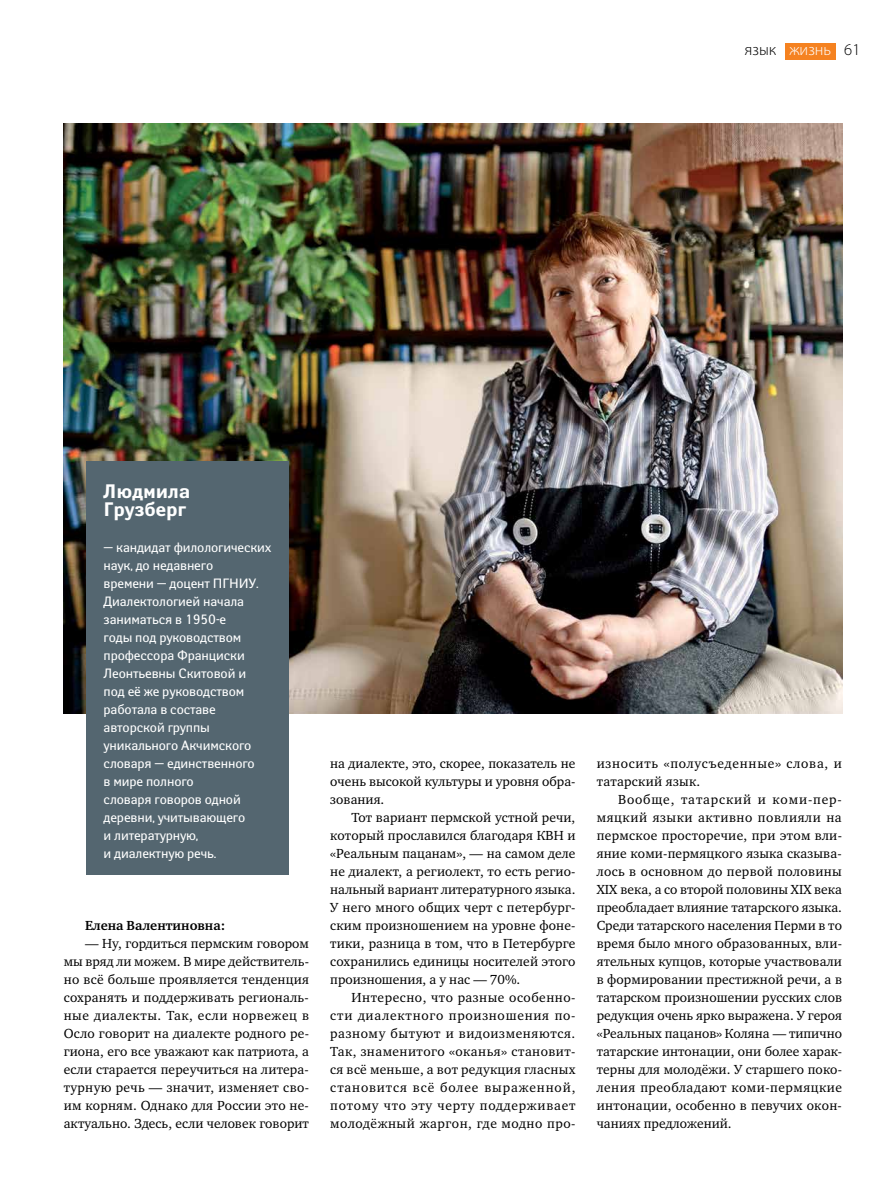
<style>
.page{position:relative;width:893px;height:1191px;background:#fff}
.page>*{position:absolute;margin:0;border:0;box-sizing:border-box;transform-origin:0 0}
.t1{font:700 19.5px/18px "Yanus";letter-spacing:-.01em;color:#fff}
.t2{font:300 16.5px "Myriad Pro";color:#000}
.t3{font:13.5px/18px "Charter ITC";letter-spacing:.015em;color:#000;text-align:justify}
.t4{font:13.5px/18px "Yanus";letter-spacing:-.01em;color:#fff}
.t5{font:13.5px/18px "Charter ITC";letter-spacing:.055em;color:#000}
.t6{font:700 13.5px "Charter ITC";color:#000}
.s1{color:#fff}
</style>
<div class="page">
<div style="left:785px;top:43px;width:50px;height:16px;background:#f58220"></div>
<img style="left:64px;top:123px;width:779px;height:591px">
<div style="left:87px;top:462px;width:202px;height:413px;background:#546670"></div>
<p class="t2" style="left:745px;top:40px;width:117px">язык <span class="s1">жизнь</span> 61</p>
<h1 class="t1" style="left:104px;top:483px;width:88px">Людмила<br>Грузберг</h1>
<p class="t4" style="left:104px;top:538px;width:169px">— кандидат филологических наук, до недавнего<br>времени — доцент ПГНИУ.<br>Диалектологией начала заниматься в 1950-е<br>годы под руководством профессора Франциски<br>Леонтьевны Скитовой и<br>под её же руководством работала в составе авторской группы уникального Акчимского словаря — единственного<br>в мире полного<br>словаря говоров одной деревни, учитывающего<br>и литературную,<br>и диалектную речь.</p>
<p class="t6" style="left:85px;top:917px;width:142px">Елена Валентиновна:</p>
<p class="t3" style="left:64px;top:934px;width:247px;text-indent:21px">— Ну, гордиться пермским говором мы вряд ли можем. В мире действитель&shy;но всё больше проявляется тенденция сохранять и поддерживать региональ&shy;ные диалекты. Так, если норвежец в Осло говорит на диалекте родного ре&shy;гиона, его все уважают как патриота, а если старается переучиться на литера&shy;турную речь — значит, изменяет сво&shy;им корням. Однако для России это не&shy;актуально. Здесь, если человек говорит</p>
<p class="t3" style="left:330px;top:754px;width:247px">на диалекте, это, скорее, показатель не очень высокой культуры и уровня обра&shy;зования.</p>
<p class="t3" style="left:330px;top:808px;width:247px;text-indent:21px">Тот вариант пермской устной речи, который прославился благодаря КВН и «Реальным пацанам», — на самом деле не диалект, а региолект, то есть регио&shy;нальный вариант литературного языка.<br>У него много общих черт с петербург&shy;ским произношением на уровне фоне&shy;тики, разница в том, что в Петербурге сохранились единицы носителей этого произношения, а у нас — 70%.</p>
<p class="t3" style="left:330px;top:988px;width:247px;text-indent:21px">Интересно, что разные особенно&shy;сти диалектного произношения по&shy;разному бытуют и видоизменяются.<br>Так, знаменитого «оканья» становит&shy;ся всё меньше, а вот редукция гласных становится всё более выраженной, потому что эту черту поддерживает молодёжный жаргон, где модно про-</p>
<p class="t5" style="left:597px;top:754px;width:247px">износить «полусъеденные» слова, и татарский язык.</p>
<p class="t3" style="left:597px;top:790px;width:247px;text-indent:21px">Вообще, татарский и коми-пер&shy;мяцкий языки активно повлияли на пермское просторечие, при этом вли&shy;яние коми-пермяцкого языка сказыва&shy;лось в основном до первой половины XIX века, а со второй половины XIX века преобладает влияние татарского языка.<br>Среди татарского населения Перми в то время было много образованных, вли&shy;ятельных купцов, которые участвовали в формировании престижной речи, а в татарском произношении русских слов редукция очень ярко выражена. У героя «Реальных пацанов» Коляна — типично татарские интонации, они более харак&shy;терны для молодёжи. У старшего поко&shy;ления преобладают коми-пермяцкие интонации, особенно в певучих окон&shy;чаниях предложений.</p>
</div>
